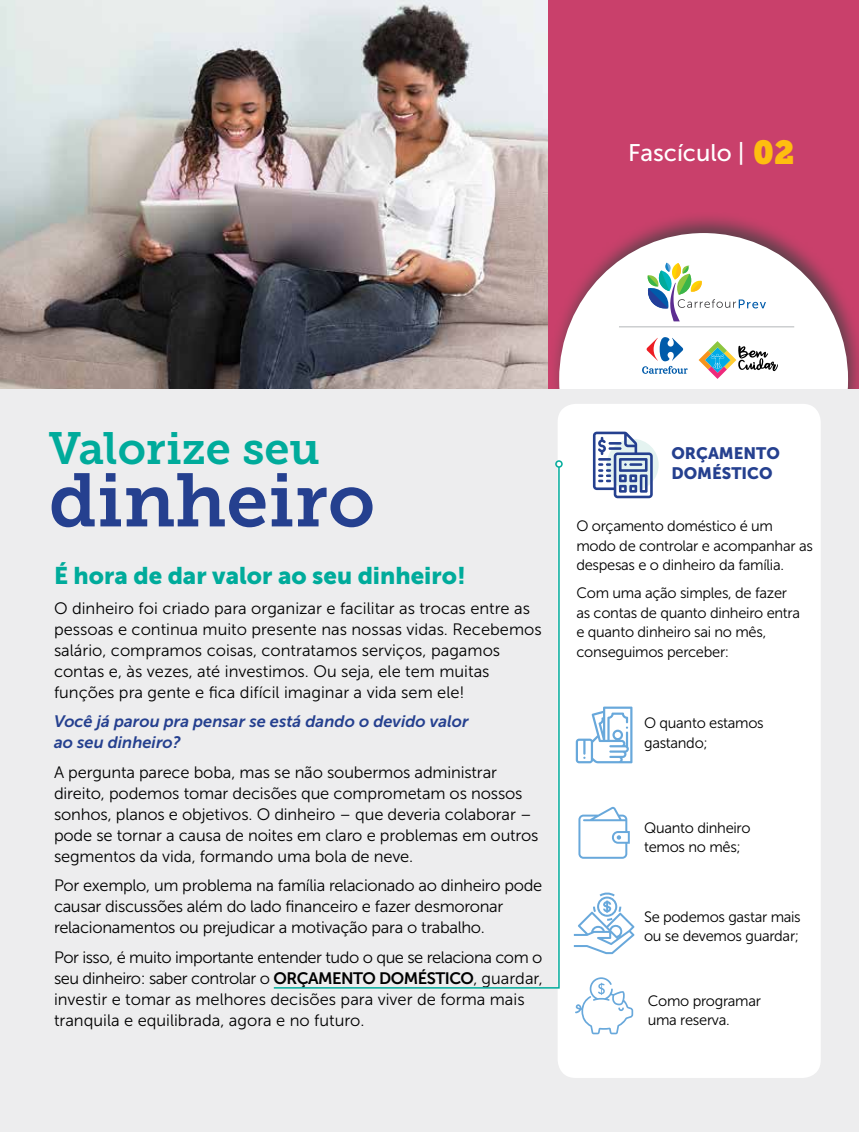
<style>
.page{position:relative;width:859px;height:1132px;background:#fff}
.page>*{position:absolute;margin:0;border:0;box-sizing:border-box;transform-origin:0 0}
.t1{font:75px "Museo Slab 700";color:#25408f}
.t2{font:45px "Museo Slab 700";color:#00ab9b}
.t3{font:33px "Museo Slab";color:#febe10}
.t4{font:24px "Museo Sans 900";color:#00ab9b}
.t5{font:24px "Museo Sans 500";color:#fff}
.t6{font:16.5px/21px "Museo Sans 300";letter-spacing:-.01em;color:#000}
.t7{font:italic 16.5px/21px "Museo Sans 700";color:#25408f}
.t8{font:16.5px/19.8px "Museo Sans 900";color:#25408f}
.t9{font:15px/19.5px "Museo Sans 300";letter-spacing:-.02em;color:#000}
.s1{font-family:"Museo Sans 700"}
</style>
<div class="page">
<img style="left:0;top:0;width:549px;height:398px">
<div style="left:549px;top:0;width:310px;height:423px;background:#c9406b"></div>
<div style="left:548px;top:211px;width:311px;height:321px;background:#414042;opacity:.75"></div>
<div style="left:559px;top:233px;width:289px;height:292px;background:#fff;border-radius:50%"></div>
<div style="left:1px;top:389px;width:858px;height:741px;background:#ededee"></div>
<div style="left:558px;top:404px;width:263px;height:673px;background:#fff;border-radius:18px"></div>
<div style="left:607px;top:438px;width:52px;height:52px;background:#e4f3f0;border-radius:50%"></div>
<svg style="left:273px;top:465px;width:287px;height:524px"></svg>
<div style="left:555px;top:460px;width:8px;height:7px;border:2px solid #00ab9b;border-radius:50%"></div>
<svg style="left:593px;top:431px;width:60px;height:67px"></svg>
<svg style="left:578px;top:806px;width:52px;height:52px"></svg>
<svg style="left:575px;top:977px;width:58px;height:56px"></svg>
<svg style="left:576px;top:706px;width:56px;height:57px"></svg>
<svg style="left:574px;top:892px;width:60px;height:61px"></svg>
<svg style="left:642px;top:337px;width:46px;height:37px"></svg>
<svg style="left:699px;top:341px;width:78px;height:38px"></svg>
<svg style="left:647px;top:262px;width:119px;height:59px"></svg>
<hr style="left:619px;top:326px;width:175px;height:1px;background:#c2c4c6">
<h3 class="t5" style="left:628px;top:140px;width:118px">Fascículo |</h3>
<h3 class="t3" style="left:753px;top:133px;width:43px">02</h3>
<h2 class="t2" style="left:49px;top:422px;width:273px">Valorize seu</h2>
<h1 class="t1" style="left:49px;top:457px;width:328px">dinheiro</h1>
<h3 class="t4" style="left:54px;top:561px;width:413px">É hora de dar valor ao seu dinheiro!</h3>
<p class="t6" style="left:54px;top:597px;width:489px">O dinheiro foi criado para organizar e facilitar as trocas entre as pessoas e continua muito presente nas nossas vidas. Recebemos salário, compramos coisas, contratamos serviços, pagamos contas e, às vezes, até investimos. Ou seja, ele tem muitas funções pra gente e fica difícil imaginar a vida sem ele!</p>
<p class="t7" style="left:54px;top:710px;width:416px">Você já parou pra pensar se está dando o devido valor ao seu dinheiro?</p>
<p class="t6" style="left:54px;top:761px;width:486px">A pergunta parece boba, mas se não soubermos administrar direito, podemos tomar decisões que comprometam os nossos sonhos, planos e objetivos. O dinheiro – que deveria colaborar – pode se tornar a causa de noites em claro e problemas em outros segmentos da vida, formando uma bola de neve.</p>
<p class="t6" style="left:54px;top:875px;width:490px">Por exemplo, um problema na família relacionado ao dinheiro pode causar discussões além do lado financeiro e fazer desmoronar relacionamentos ou prejudicar a motivação para o trabalho.</p>
<p class="t6" style="left:54px;top:946px;width:490px">Por isso, é muito importante entender tudo o que se relaciona com o seu dinheiro: saber controlar o <span class="s1">ORÇAMENTO DOMÉSTICO</span>, guardar, investir e tomar as melhores decisões para viver de forma mais tranquila e equilibrada, agora e no futuro.</p>
<p class="t8" style="left:671px;top:443px;width:110px">ORÇAMENTO<br>DOMÉSTICO</p>
<p class="t9" style="left:576px;top:516px;width:238px">O orçamento doméstico é um modo de controlar e acompanhar as despesas e o dinheiro da família.</p>
<p class="t9" style="left:576px;top:583px;width:225px">Com uma ação simples, de fazer as contas de quanto dinheiro entra e quanto dinheiro sai no mês, conseguimos perceber:</p>
<p class="t9" style="left:644px;top:713px;width:121px">O quanto estamos gastando;</p>
<p class="t9" style="left:644px;top:817px;width:108px">Quanto dinheiro temos no mês;</p>
<p class="t9" style="left:644px;top:906px;width:158px">Se podemos gastar mais ou se devemos guardar;</p>
<p class="t9" style="left:648px;top:990px;width:115px">Como programar uma reserva.</p>
</div>
